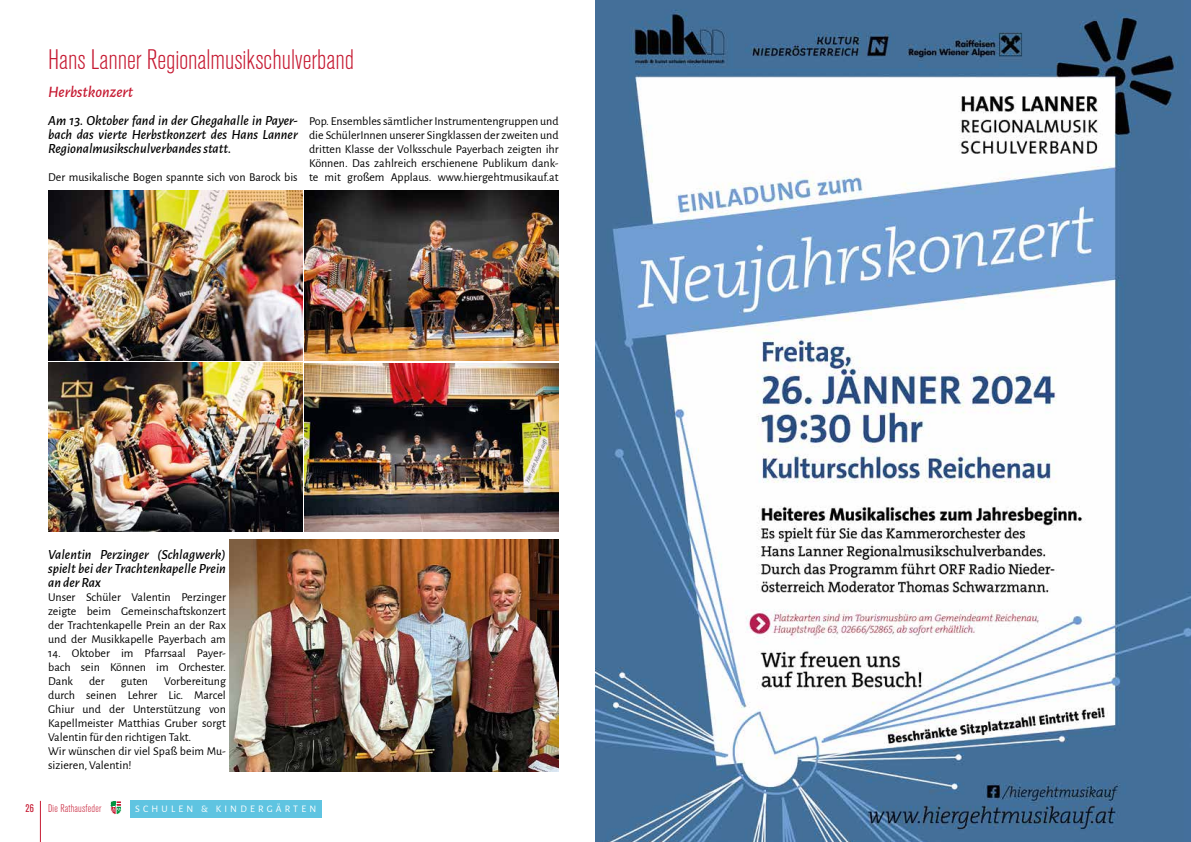
<style>
.page{position:relative;width:1191px;height:842px;background:#fff}
.page>*{position:absolute;margin:0;border:0;box-sizing:border-box;transform-origin:0 0}
.t1{font:300 condensed 28px "Akzidenz Grotesk BQ";color:#c61a32}
.t2{font:italic 500 16px "Alegreya Sans";color:#c61a32}
.t3{font:italic 500 14px/14px "Alegreya Sans";color:#000;text-align:justify}
.t4{font:12px/14px "Alegreya Sans";color:#000;text-align:justify}
.t5{font:300 condensed 11px "Akzidenz Grotesk BQ";letter-spacing:.02em;color:#c61a32}
.t6{font:condensed 11px "Akzidenz Grotesk BQ";color:#c61a32}
.t7{font:10px "Alegreya Sans";letter-spacing:.32em;color:#fff}
</style>
<div class="page">
<div style="left:130px;top:800px;width:191px;height:17px;background:#5fc4e1"></div>
<hr style="left:40px;top:801px;width:1px;height:41px;background:#c61a32">
<svg style="left:111px;top:801px;width:10px;height:13px"></svg>
<img style="left:230px;top:539px;width:328px;height:232px">
<img style="left:595px;top:0;width:596px;height:842px">
<img style="left:48px;top:191px;width:254px;height:169px">
<img style="left:48px;top:362px;width:254px;height:170px">
<img style="left:305px;top:191px;width:253px;height:169px">
<img style="left:304px;top:363px;width:254px;height:169px">
<h1 class="t1" style="left:48px;top:45px;width:307px">Hans Lanner Regionalmusikschulverband</h1>
<h2 class="t2" style="left:48px;top:81px;width:87px">Herbstkonzert</h2>
<p class="t3" style="left:48px;top:113px;width:251px">Am 13. Oktober fand in der Ghegahalle in Payer&shy;bach das vierte Herbstkonzert des Hans Lanner Regionalmusikschulverbandes statt.</p>
<p class="t4" style="left:48px;top:170px;width:251px">Der musikalische Bogen spannte sich von Barock bis</p>
<p class="t4" style="left:309px;top:114px;width:251px">Pop. Ensembles sämtlicher Instrumentengruppen und die SchülerInnen unserer Singklassen der zweiten und dritten Klasse der Volksschule Payerbach zeigten ihr Können. Das zahlreich erschienene Publikum dank&shy;te mit großem Applaus. www.hiergehtmusikauf.at</p>
<p class="t3" style="left:48px;top:547px;width:179px">Valentin Perzinger (Schlagwerk) spielt bei der Trachtenkapelle Prein an der Rax</p>
<p class="t4" style="left:48px;top:590px;width:179px">Unser Schüler Valentin Perzinger zeigte beim Gemeinschaftskonzert der Trachtenkapelle Prein an der Rax und der Musikkapelle Payerbach am</p>
<p class="t4" style="left:48px;top:646px;width:179px">14. Oktober im Pfarrsaal Payer&shy;bach sein Können im Orchester.<br>Dank</p>
<p class="t4" style="left:48px;top:674px;width:179px;text-align:left;text-indent:116px">Vorbereitung durch seinen Lehrer Lic. Marcel<br>Ghiur und der Unterstützung von<br>Kapellmeister Matthias Gruber sorgt<br>Valentin für den richtigen Takt.<br>Wir wünschen dir viel Spaß beim Mu&shy;sizieren, Valentin!</p>
<p class="t4" style="left:89px;top:674px;width:17px">der</p>
<p class="t4" style="left:121px;top:674px;width:29px">guten</p>
<p class="t6" style="left:25px;top:802px;width:10px">26</p>
<p class="t5" style="left:48px;top:802px;width:55px">Die Rathausfeder</p>
<p class="t7" style="left:135px;top:802px;width:182px">SCHULEN &amp; KINDERGÄRTEN</p>
</div>
